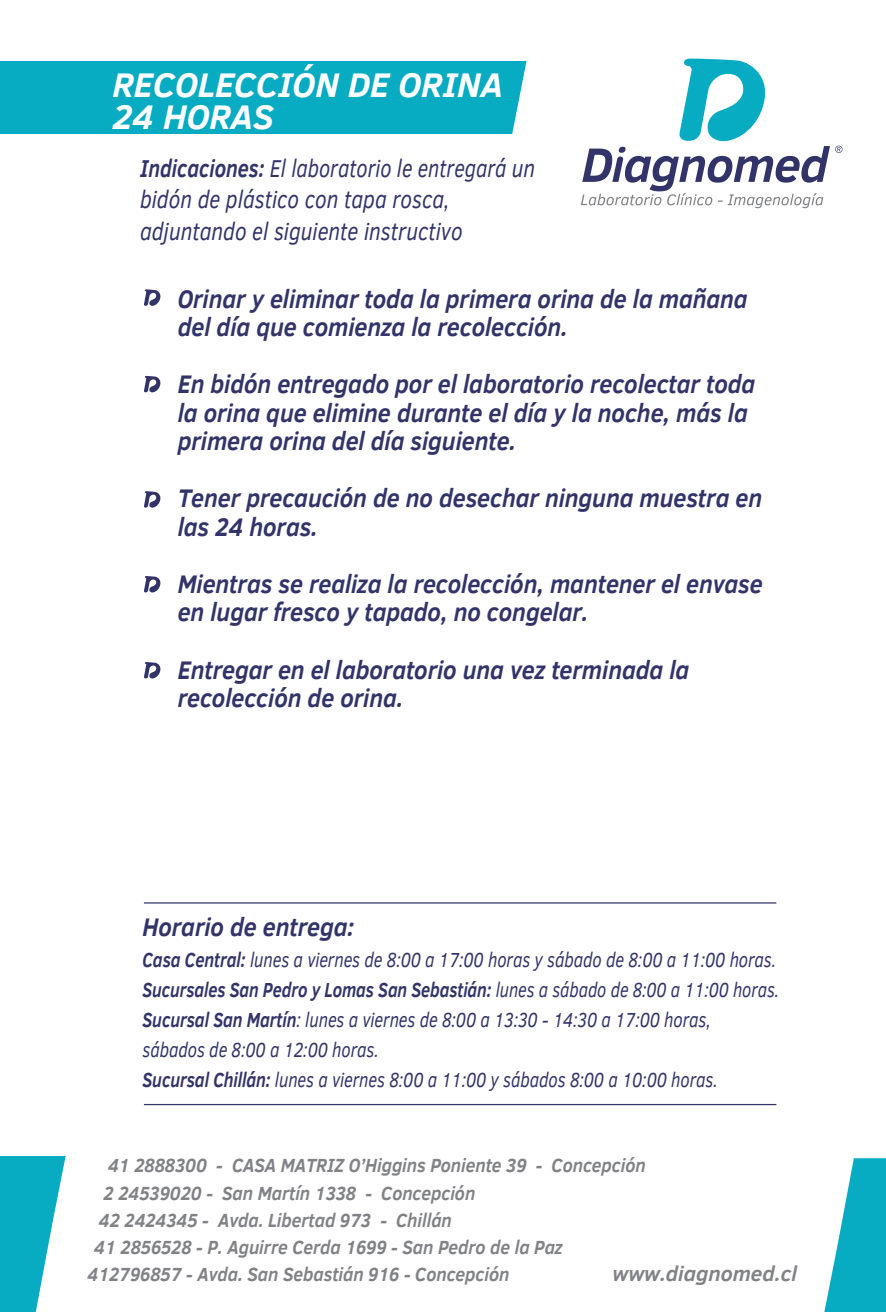
<style>
.page{position:relative;width:886px;height:1312px;background:#fff}
.page>*{position:absolute;margin:0;border:0;box-sizing:border-box;transform-origin:0 0}
.t1{font:italic 700 35px/32.5px "Clear Sans";color:#fff}
.t2{font:italic 700 26px/28.5px "Clear Sans";letter-spacing:-.005em;color:#323469;scale:.91 1}
.t3{font:italic 25px/31.2px "Clear Sans";color:#323469;scale:.81 1}
.t4{font:italic 700 21.25px "Clear Sans";letter-spacing:-.005em;color:#808285}
.t5{font:italic 20.75px/30px "Clear Sans";letter-spacing:-.005em;color:#323469;scale:.81 1}
.t6{font:italic 700 19.5px "Clear Sans";letter-spacing:-.005em;color:#808285;scale:.91 1}
.s1{font-weight:700}
</style>
<div class="page">
<svg style="left:144px;top:289px;width:17px;height:17px"></svg>
<svg style="left:144px;top:376px;width:17px;height:16px"></svg>
<svg style="left:144px;top:491px;width:17px;height:17px"></svg>
<svg style="left:144px;top:576px;width:17px;height:16px"></svg>
<svg style="left:144px;top:662px;width:17px;height:16px"></svg>
<svg style="left:581px;top:59px;width:261px;height:149px"></svg>
<svg style="left:0;top:1156px;width:66px;height:155px"></svg>
<div style="left:0;top:61px;width:527px;height:73px;background:#07abc2"></div>
<svg style="left:824px;top:1158px;width:62px;height:153px"></svg>
<hr style="left:144px;top:902px;width:632px;height:1px;background:#323469">
<hr style="left:144px;top:1103px;width:632px;height:1px;background:#323469">
<h1 class="t1" style="left:112px;top:67px;width:392px">RECOLECCIÓN DE ORINA<br>24 HORAS</h1>
<p class="t3" style="left:140px;top:152px;width:489px"><span class="s1">Indicaciones:</span> El laboratorio le entregará un bidón de plástico con tapa rosca, adjuntando el siguiente instructivo</p>
<p class="t2" style="left:178px;top:283px;width:628px">Orinar y eliminar toda la primera orina de la mañana del día que comienza la recolección.</p>
<p class="t2" style="left:178px;top:369px;width:636px">En bidón entregado por el laboratorio recolectar toda la orina que elimine durante el día y la noche, más la primera orina del día siguiente.</p>
<p class="t2" style="left:178px;top:483px;width:644px">Tener precaución de no desechar ninguna muestra en las 24 horas.</p>
<p class="t2" style="left:178px;top:568px;width:644px">Mientras se realiza la recolección, mantener el envase en lugar fresco y tapado, no congelar.</p>
<p class="t2" style="left:178px;top:654px;width:564px">Entregar en el laboratorio una vez terminada la recolección de orina.</p>
<p class="t2" style="left:143px;top:912px;width:234px">Horario de entrega:</p>
<p class="t5" style="left:142px;top:943px;width:787px"><span class="s1">Casa Central:</span> lunes a viernes de 8:00 a 17:00 horas y sábado de 8:00 a 11:00 horas.<br><span class="s1">Sucursales San Pedro y Lomas San Sebastián:</span> lunes a sábado de 8:00 a 11:00 horas.<br><span class="s1">Sucursal San Martín</span>: lunes a viernes de 8:00 a 13:30 - 14:30 a 17:00 horas,<br>sábados de 8:00 a 12:00 horas.<br><span class="s1">Sucursal Chillán:</span> lunes a viernes 8:00 a 11:00 y sábados 8:00 a 10:00 horas.</p>
<p class="t6" style="left:108px;top:1150px;width:592px">41 2888300 - CASA MATRIZ O’Higgins Poniente 39 - Concepción</p>
<p class="t6" style="left:104px;top:1178px;width:410px">2 24539020 - San Martín 1338 - Concepción</p>
<p class="t6" style="left:99px;top:1205px;width:389px">42 2424345 - Avda. Libertad 973 - Chillán</p>
<p class="t6" style="left:94px;top:1232px;width:516px">41 2856528 - P. Aguirre Cerda 1699 - San Pedro de la Paz</p>
<p class="t6" style="left:87px;top:1259px;width:465px">412796857 - Avda. San Sebastián 916 - Concepción</p>
<p class="t4" style="left:612px;top:1258px;width:186px">www.diagnomed.cl</p>
</div>
